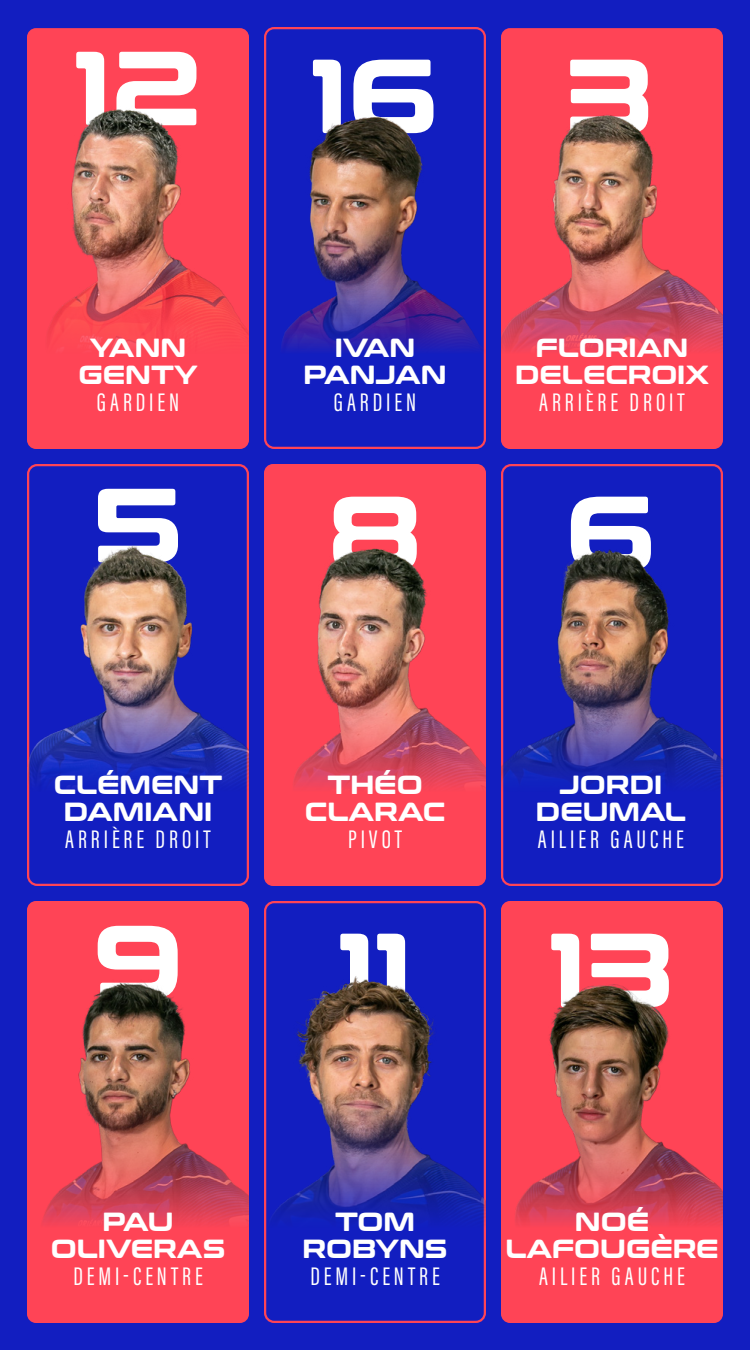
<style>
.page{position:relative;width:750px;height:1350px;background:#121ec0}
.page>*{position:absolute;margin:0;border:0;box-sizing:border-box;transform-origin:0 0}
.t1{font:700 105px "Conthrax Rg";color:#fff}
.t2{font:700 26.25px/27px "Conthrax Rg";color:#fff;text-align:center}
.t3{font:26.25px "Acumin Pro Extra Cond";letter-spacing:.15em;color:#fff}
</style>
<div class="page">
<div style="left:27px;top:28px;width:222px;height:421px;background:#ff4456;border-radius:9px"></div>
<div style="left:27px;top:901px;width:222px;height:422px;background:#ff4456;border-radius:9px"></div>
<div style="left:264px;top:464px;width:222px;height:422px;background:#ff4456;border-radius:9px"></div>
<div style="left:501px;top:28px;width:222px;height:421px;background:#ff4456;border-radius:9px"></div>
<div style="left:501px;top:901px;width:222px;height:422px;background:#ff4456;border-radius:9px"></div>
<img style="left:48px;top:109px;width:201px;height:239px">
<img style="left:27px;top:532px;width:222px;height:321px">
<img style="left:42px;top:982px;width:207px;height:243px">
<img style="left:264px;top:95px;width:222px;height:321px">
<img style="left:293px;top:548px;width:193px;height:240px">
<img style="left:264px;top:969px;width:222px;height:321px">
<img style="left:501px;top:115px;width:222px;height:236px">
<img style="left:501px;top:532px;width:222px;height:321px">
<img style="left:515px;top:984px;width:208px;height:241px">
<h1 class="t1" style="left:74px;top:8px;width:129px">12</h1>
<h1 class="t1" style="left:311px;top:16px;width:130px">16</h1>
<h1 class="t1" style="left:565px;top:16px;width:90px">3</h1>
<p class="t2" style="left:78px;top:332px;width:121px">YANN<br>GENTY</p>
<p class="t3" style="left:97px;top:386px;width:84px">GARDIEN</p>
<h1 class="t1" style="left:92px;top:445px;width:93px">5</h1>
<p class="t2" style="left:54px;top:769px;width:170px">CLÉMENT<br>DAMIANI</p>
<p class="t3" style="left:65px;top:823px;width:147px">ARRIÈRE DROIT</p>
<h1 class="t1" style="left:92px;top:882px;width:93px">9</h1>
<p class="t2" style="left:51px;top:1206px;width:176px">PAU<br>OLIVERAS</p>
<p class="t3" style="left:73px;top:1260px;width:131px">DEMI-CENTRE</p>
<p class="t2" style="left:303px;top:332px;width:145px">IVAN<br>PANJAN</p>
<p class="t3" style="left:334px;top:386px;width:84px">GARDIEN</p>
<h1 class="t1" style="left:327px;top:453px;width:97px">8</h1>
<p class="t2" style="left:515px;top:332px;width:195px">FLORIAN<br>DELECROIX</p>
<p class="t3" style="left:539px;top:386px;width:147px">ARRIÈRE DROIT</p>
<h1 class="t1" style="left:565px;top:453px;width:93px">6</h1>
<p class="t2" style="left:305px;top:769px;width:142px">THÉO<br>CLARAC</p>
<p class="t3" style="left:348px;top:823px;width:55px">PIVOT</p>
<h1 class="t1" style="left:338px;top:890px;width:75px">11</h1>
<p class="t2" style="left:536px;top:769px;width:151px">JORDI<br>DEUMAL</p>
<p class="t3" style="left:538px;top:823px;width:147px">AILIER GAUCHE</p>
<h1 class="t1" style="left:549px;top:890px;width:127px">13</h1>
<p class="t2" style="left:303px;top:1206px;width:146px">TOM<br>ROBYNS</p>
<p class="t3" style="left:310px;top:1260px;width:131px">DEMI-CENTRE</p>
<p class="t2" style="left:506px;top:1206px;width:215px">NOÉ<br>LAFOUGÈRE</p>
<p class="t3" style="left:539px;top:1260px;width:147px">AILIER GAUCHE</p>
</div>
